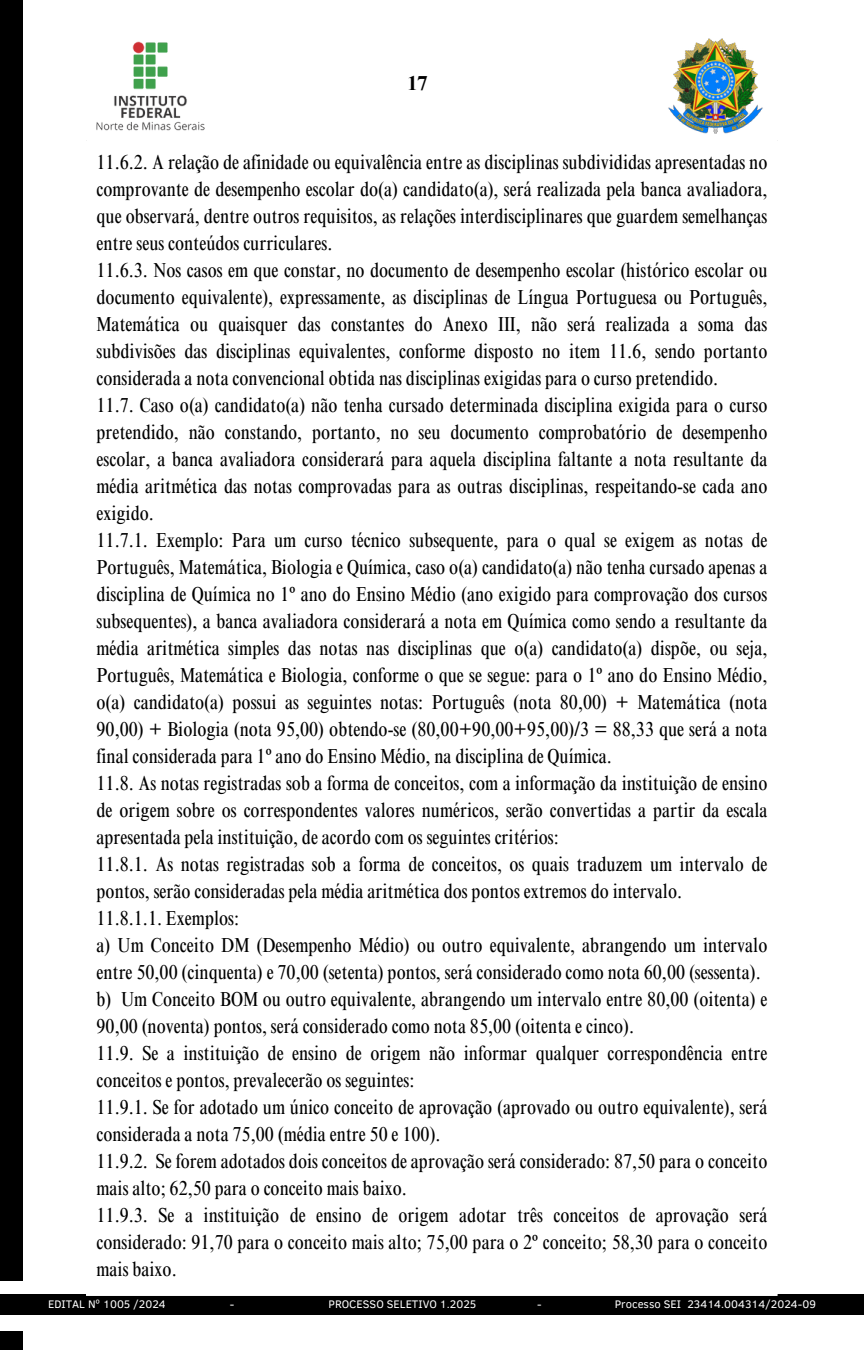
<style>
.page{position:relative;width:864px;height:1350px;background:#fff}
.page>*{position:absolute;margin:0;border:0;box-sizing:border-box;transform-origin:0 0}
.t1{font:condensed 20.25px/27px "Times NRMT Pro";color:#000;text-align:justify}
.t2{font:700 20.25px "Times NRMT Pro";color:#000}
.t3{font:11.25px "Clear Sans";color:#fff}
</style>
<div class="page">
<img style="left:668px;top:38px;width:95px;height:96px">
<div style="left:0;top:0;width:22px;height:1280px;background:#000"></div>
<div style="left:0;top:1332px;width:22px;height:18px;background:#000"></div>
<img style="left:96px;top:41px;width:109px;height:90px">
<div style="left:0;top:1294px;width:864px;height:21px;background:#000"></div>
<hr style="left:86px;top:1294px;width:692px;height:2px;background:#fff">
<p class="t2" style="left:407px;top:75px;width:22px">17</p>
<p class="t1" style="left:97px;top:151px;width:672px">11.6.2. A relação de afinidade ou equivalência entre as disciplinas subdivididas apresentadas no comprovante de desempenho escolar do(a) candidato(a), será realizada pela banca avaliadora, que observará, dentre outros requisitos, as relações interdisciplinares que guardem semelhanças entre seus conteúdos curriculares.</p>
<p class="t1" style="left:97px;top:259px;width:672px">11.6.3. Nos casos em que constar, no documento de desempenho escolar (histórico escolar ou documento equivalente), expressamente, as disciplinas de Língua Portuguesa ou Português, Matemática ou quaisquer das constantes do Anexo III, não será realizada a soma das subdivisões das disciplinas equivalentes, conforme disposto no item 11.6, sendo portanto considerada a nota convencional obtida nas disciplinas exigidas para o curso pretendido.</p>
<p class="t1" style="left:97px;top:394px;width:672px">11.7. Caso o(a) candidato(a) não tenha cursado determinada disciplina exigida para o curso pretendido, não constando, portanto, no seu documento comprobatório de desempenho escolar, a banca avaliadora considerará para aquela disciplina faltante a nota resultante da média aritmética das notas comprovadas para as outras disciplinas, respeitando-se cada ano exigido.</p>
<p class="t1" style="left:97px;top:529px;width:672px">11.7.1. Exemplo: Para um curso técnico subsequente, para o qual se exigem as notas de Português, Matemática, Biologia e Química, caso o(a) candidato(a) não tenha cursado apenas a disciplina de Química no 1º ano do Ensino Médio (ano exigido para comprovação dos cursos subsequentes), a banca avaliadora considerará a nota em Química como sendo a resultante da média aritmética simples das notas nas disciplinas que o(a) candidato(a) dispõe, ou seja, Português, Matemática e Biologia, conforme o que se segue: para o 1º ano do Ensino Médio, o(a) candidato(a) possui as seguintes notas: Português (nota 80,00) + Matemática (nota 90,00) + Biologia (nota 95,00) obtendo-se (80,00+90,00+95,00)/3 = 88,33 que será a nota final considerada para 1º ano do Ensino Médio, na disciplina de Química.</p>
<p class="t1" style="left:97px;top:772px;width:672px">11.8. As notas registradas sob a forma de conceitos, com a informação da instituição de ensino de origem sobre os correspondentes valores numéricos, serão convertidas a partir da escala apresentada pela instituição, de acordo com os seguintes critérios:</p>
<p class="t1" style="left:97px;top:853px;width:672px">11.8.1. As notas registradas sob a forma de conceitos, os quais traduzem um intervalo de pontos, serão consideradas pela média aritmética dos pontos extremos do intervalo.</p>
<p class="t1" style="left:97px;top:907px;width:144px">11.8.1.1. Exemplos:</p>
<p class="t1" style="left:97px;top:934px;width:672px">a) Um Conceito DM (Desempenho Médio) ou outro equivalente, abrangendo um intervalo entre 50,00 (cinquenta) e 70,00 (setenta) pontos, será considerado como nota 60,00 (sessenta).</p>
<p class="t1" style="left:97px;top:988px;width:672px">b) Um Conceito BOM ou outro equivalente, abrangendo um intervalo entre 80,00 (oitenta) e<br>90,00 (noventa) pontos, será considerado como nota 85,00 (oitenta e cinco).</p>
<p class="t1" style="left:97px;top:1042px;width:672px">11.9. Se a instituição de ensino de origem não informar qualquer correspondência entre conceitos e pontos, prevalecerão os seguintes:</p>
<p class="t1" style="left:97px;top:1096px;width:672px">11.9.1. Se for adotado um único conceito de aprovação (aprovado ou outro equivalente), será considerada a nota 75,00 (média entre 50 e 100).</p>
<p class="t1" style="left:97px;top:1150px;width:672px">11.9.2. Se forem adotados dois conceitos de aprovação será considerado: 87,50 para o conceito mais alto; 62,50 para o conceito mais baixo.</p>
<h1 class="t1" style="left:97px;top:1204px;width:672px">11.9.3. Se a instituição de ensino de origem adotar três conceitos de aprovação será considerado: 91,70 para o conceito mais alto; 75,00 para o 2º conceito; 58,30 para o conceito mais baixo.</h1>
<p class="t3" style="left:48px;top:1296px;width:119px">EDITAL Nº 1005 /2024</p>
<p class="t3" style="left:230px;top:1296px;width:6px">-</p>
<p class="t3" style="left:329px;top:1296px;width:149px">PROCESSO SELETIVO 1.2025</p>
<p class="t3" style="left:537px;top:1296px;width:6px">-</p>
<p class="t3" style="left:615px;top:1296px;width:203px">Processo SEI 23414.004314/2024-09</p>
</div>
